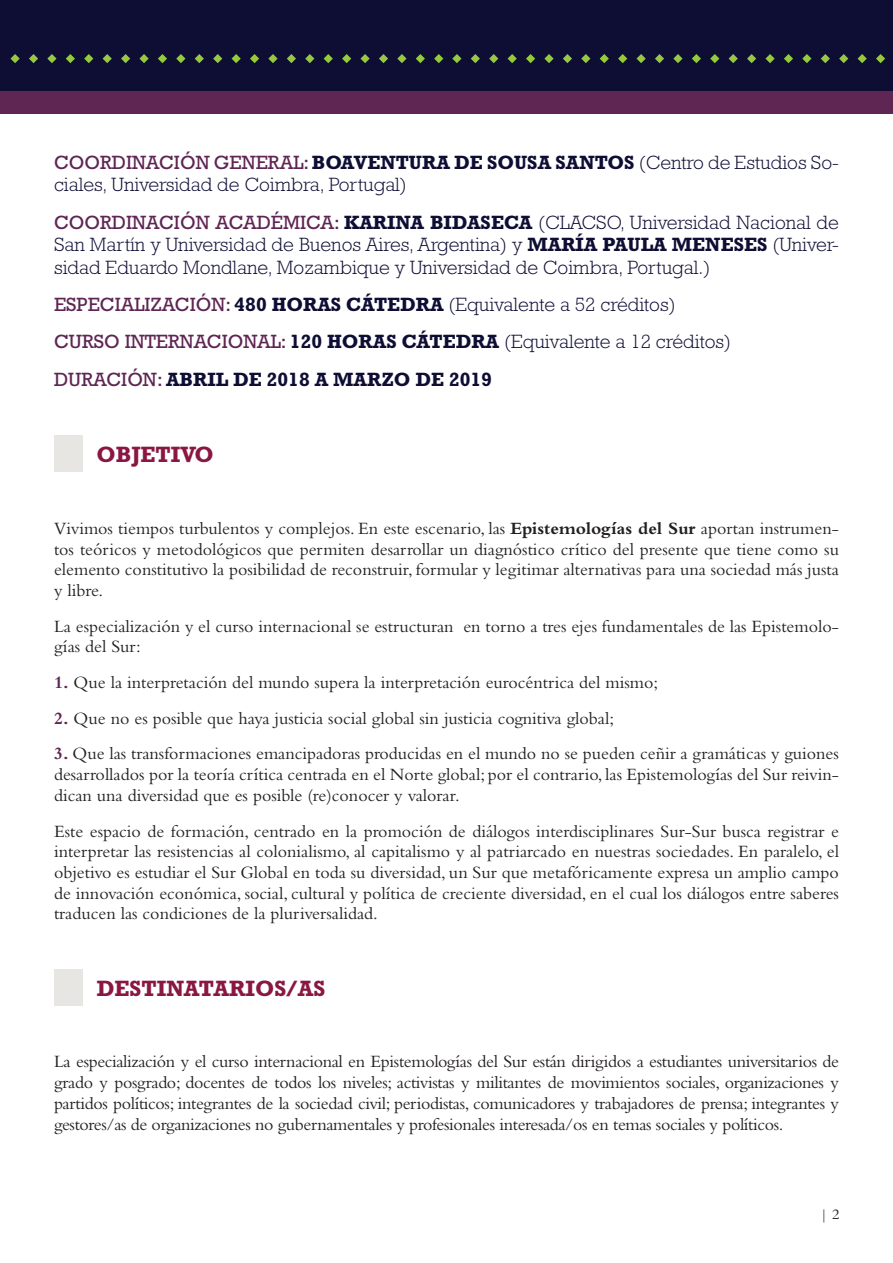
<style>
.page{position:relative;width:893px;height:1263px;background:#fff}
.page>*{position:absolute;margin:0;border:0;box-sizing:border-box;transform-origin:0 0}
.t1{font:700 22.5px "Rockwell Std";color:#891742}
.t2{font:300 19.5px/22.5px "Rockwell Std";color:#0e0d34}
.t3{font:700 19.5px/37.3px "Rockwell Std";color:#0e0d34}
.t4{font:18px/20.7px "Bembo Std";color:#231f20;text-align:justify}
.t5{font:15px "Bembo Std";color:#231f20}
.s1{font-weight:400;color:#5f2553}
.s2{font-weight:700}
.s3{font-weight:300}
.s4{font-weight:700;color:#5f2553}
</style>
<div class="page">
<div style="left:0;top:0;width:893px;height:109px;background:#0e0d34"></div>
<svg style="left:10px;top:54px;width:10px;height:9px"></svg>
<svg style="left:84px;top:54px;width:9px;height:9px"></svg>
<svg style="left:158px;top:54px;width:9px;height:9px"></svg>
<svg style="left:232px;top:54px;width:9px;height:9px"></svg>
<svg style="left:305px;top:54px;width:9px;height:9px"></svg>
<svg style="left:379px;top:54px;width:9px;height:9px"></svg>
<svg style="left:47px;top:54px;width:10px;height:9px"></svg>
<svg style="left:121px;top:54px;width:9px;height:9px"></svg>
<svg style="left:195px;top:54px;width:9px;height:9px"></svg>
<svg style="left:268px;top:54px;width:10px;height:9px"></svg>
<svg style="left:342px;top:54px;width:9px;height:9px"></svg>
<svg style="left:416px;top:54px;width:9px;height:9px"></svg>
<svg style="left:29px;top:54px;width:9px;height:9px"></svg>
<svg style="left:103px;top:54px;width:9px;height:9px"></svg>
<svg style="left:176px;top:54px;width:9px;height:9px"></svg>
<svg style="left:250px;top:54px;width:9px;height:9px"></svg>
<svg style="left:324px;top:54px;width:9px;height:9px"></svg>
<svg style="left:397px;top:54px;width:10px;height:9px"></svg>
<svg style="left:66px;top:54px;width:9px;height:9px"></svg>
<svg style="left:139px;top:54px;width:10px;height:9px"></svg>
<svg style="left:213px;top:54px;width:9px;height:9px"></svg>
<svg style="left:287px;top:54px;width:9px;height:9px"></svg>
<svg style="left:360px;top:54px;width:10px;height:9px"></svg>
<svg style="left:434px;top:54px;width:9px;height:9px"></svg>
<svg style="left:452px;top:54px;width:9px;height:9px"></svg>
<svg style="left:526px;top:54px;width:9px;height:9px"></svg>
<svg style="left:600px;top:54px;width:9px;height:9px"></svg>
<svg style="left:673px;top:54px;width:10px;height:9px"></svg>
<svg style="left:747px;top:54px;width:9px;height:9px"></svg>
<svg style="left:821px;top:54px;width:9px;height:9px"></svg>
<svg style="left:489px;top:54px;width:9px;height:9px"></svg>
<svg style="left:563px;top:54px;width:9px;height:9px"></svg>
<svg style="left:636px;top:54px;width:10px;height:9px"></svg>
<svg style="left:710px;top:54px;width:9px;height:9px"></svg>
<svg style="left:784px;top:54px;width:9px;height:9px"></svg>
<svg style="left:857px;top:54px;width:10px;height:9px"></svg>
<svg style="left:471px;top:54px;width:9px;height:9px"></svg>
<svg style="left:544px;top:54px;width:10px;height:9px"></svg>
<svg style="left:618px;top:54px;width:9px;height:9px"></svg>
<svg style="left:692px;top:54px;width:9px;height:9px"></svg>
<svg style="left:765px;top:54px;width:10px;height:9px"></svg>
<svg style="left:839px;top:54px;width:9px;height:9px"></svg>
<svg style="left:508px;top:54px;width:9px;height:9px"></svg>
<svg style="left:581px;top:54px;width:9px;height:9px"></svg>
<svg style="left:655px;top:54px;width:9px;height:9px"></svg>
<svg style="left:729px;top:54px;width:9px;height:9px"></svg>
<svg style="left:802px;top:54px;width:9px;height:9px"></svg>
<svg style="left:876px;top:54px;width:9px;height:9px"></svg>
<div style="left:0;top:91px;width:893px;height:22px;background:#5f2553"></div>
<div style="left:54px;top:436px;width:29px;height:36px;background:#e8e6e3"></div>
<div style="left:54px;top:969px;width:29px;height:37px;background:#e8e6e3"></div>
<p class="t2" style="left:54px;top:151px;width:786px"><span class="s1">COORDINACIÓN GENERAL:</span> <span class="s2">BOAVENTURA DE SOUSA SANTOS</span> (Centro de Estudios So&shy;ciales, Universidad de Coimbra, Portugal)</p>
<p class="t2" style="left:54px;top:211px;width:786px;text-align:justify"><span class="s1">COORDINACIÓN ACADÉMICA:</span> <span class="s2">KARINA BIDASECA</span> (CLACSO, Universidad Nacional de San Martín y Universidad de Buenos Aires, Argentina) y <span class="s2">MARÍA PAULA MENESES</span> (Univer&shy;sidad Eduardo Mondlane, Mozambique y Universidad de Coimbra, Portugal.)</p>
<p class="t3" style="left:54px;top:285px;width:679px"><span class="s1">ESPECIALIZACIÓN:</span> 480 HORAS CÁTEDRA <span class="s3">(Equivalente a 52 créditos)<br></span><span class="s1">CURSO INTERNACIONAL:</span> 120 HORAS CÁTEDRA <span class="s3">(Equivalente a 12 créditos)<br></span><span class="s1">DURACIÓN:</span> ABRIL DE 2018 A MARZO DE 2019</p>
<p class="t1" style="left:97px;top:442px;width:119px">OBJETIVO</p>
<p class="t4" style="left:54px;top:517px;width:786px">Vivimos tiempos turbulentos y complejos. En este escenario, las <span class="s2">Epistemologías del Sur</span> aportan instrumen&shy;tos teóricos y metodológicos que permiten desarrollar un diagnóstico crítico del presente que tiene como su elemento constitutivo la posibilidad de reconstruir, formular y legitimar alternativas para una sociedad más justa y libre.</p>
<p class="t4" style="left:54px;top:615px;width:786px">La especialización y el curso internacional se estructuran en torno a tres ejes fundamentales de las Epistemolo&shy;gías del Sur:</p>
<p class="t4" style="left:54px;top:672px;width:606px"><span class="s4">1.</span> Que la interpretación del mundo supera la interpretación eurocéntrica del mismo;</p>
<p class="t4" style="left:54px;top:707px;width:561px"><span class="s4">2.</span> Que no es posible que haya justicia social global sin justicia cognitiva global;</p>
<p class="t4" style="left:54px;top:743px;width:787px"><span class="s4">3.</span> Que las transformaciones emancipadoras producidas en el mundo no se pueden ceñir a gramáticas y guiones desarrollados por la teoría crítica centrada en el Norte global; por el contrario, las Epistemologías del Sur reivin&shy;dican una diversidad que es posible (re)conocer y valorar.</p>
<p class="t4" style="left:54px;top:820px;width:786px">Este espacio de formación, centrado en la promoción de diálogos interdisciplinares Sur-Sur busca registrar e interpretar las resistencias al colonialismo, al capitalismo y al patriarcado en nuestras sociedades. En paralelo, el objetivo es estudiar el Sur Global en toda su diversidad, un Sur que metafóricamente expresa un amplio campo de innovación económica, social, cultural y política de creciente diversidad, en el cual los diálogos entre saberes traducen las condiciones de la pluriversalidad.</p>
<p class="t1" style="left:97px;top:975px;width:230px">DESTINATARIOS/AS</p>
<p class="t4" style="left:54px;top:1051px;width:787px">La especialización y el curso internacional en Epistemologías del Sur están dirigidos a estudiantes universitarios de grado y posgrado; docentes de todos los niveles; activistas y militantes de movimientos sociales, organizaciones y partidos políticos; integrantes de la sociedad civil; periodistas, comunicadores y trabajadores de prensa; integrantes y gestores/as de organizaciones no gubernamentales y profesionales interesada/os en temas sociales y políticos.</p>
<p class="t5" style="left:820px;top:1205px;width:21px">| 2</p>
</div>
